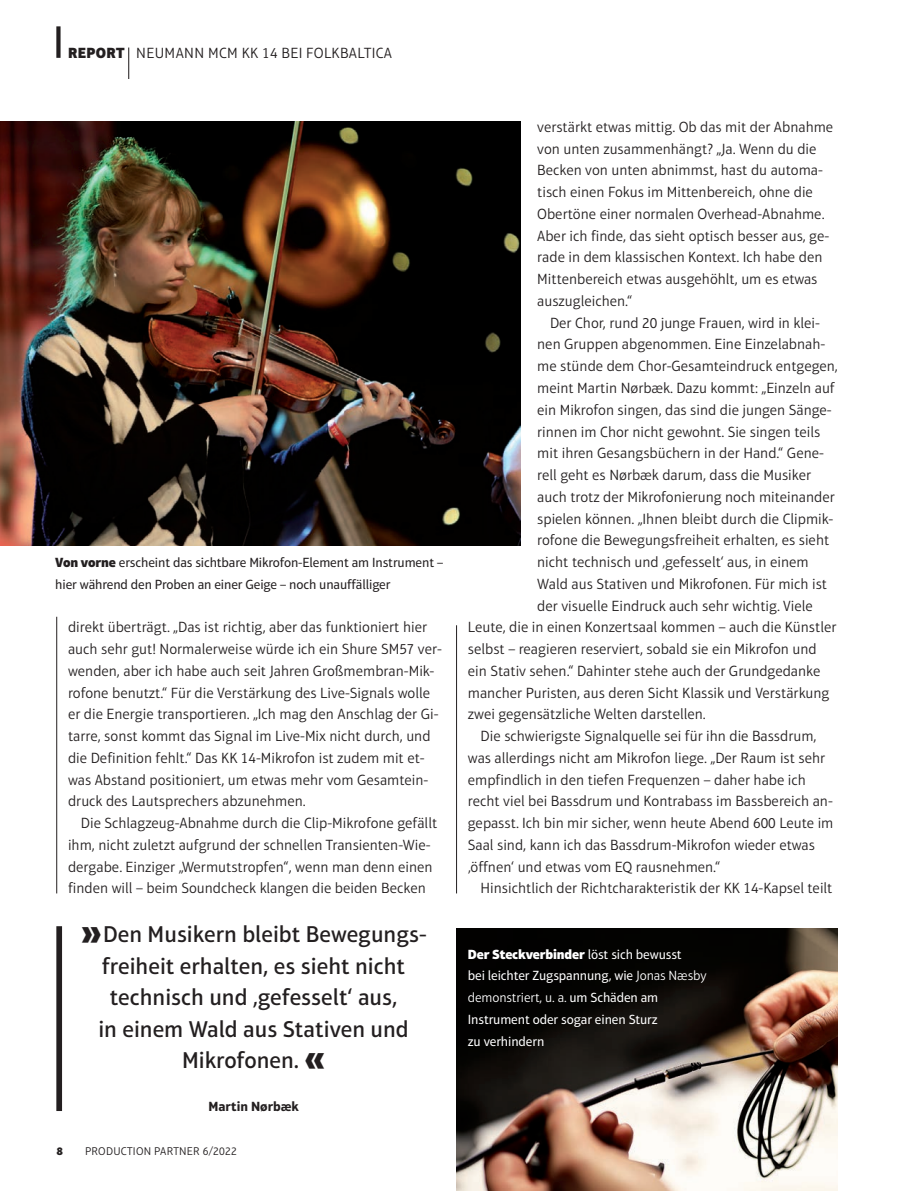
<style>
.page{position:relative;width:906px;height:1191px;background:#fff}
.page>*{position:absolute;margin:0;border:0;box-sizing:border-box;transform-origin:0 0}
.t1{font:500 23.25px/31.5px "Aptifer Sans LT Pro";color:#231f20;text-align:center}
.t2{font:300 15px/21.8px "Aptifer Sans LT Pro";color:#231f20}
.t3{font:300 15px "Aptifer Sans LT Pro";letter-spacing:.025em;color:#231f20}
.t4{font:13.5px/21.8px "Aptifer Sans LT Pro";letter-spacing:-.01em;color:#fff}
.t5{font:13.5px/21.8px "Aptifer Sans LT Pro";letter-spacing:-.01em;color:#231f20}
.t6{font:700 13.5px "Aptifer Sans LT Pro";color:#231f20}
.t7{font:300 11.4px "Aptifer Sans LT Pro";letter-spacing:.025em;color:#231f20}
.t8{font:900 11.4px "Aptifer Slab LT Pro";color:#231f20}
.s1{font-weight:900}
.s2{font-weight:900;font-size:36px}
.s3{font-weight:300}
</style>
<div class="page">
<hr style="left:456px;top:625px;width:1px;height:268px;background:#231f20">
<hr style="left:56px;top:617px;width:1px;height:276px;background:#231f20">
<div style="left:56px;top:926px;width:6px;height:185px;background:#231f20"></div>
<img style="left:0;top:122px;width:520px;height:423px">
<img style="left:456px;top:928px;width:382px;height:263px">
<hr style="left:128px;top:48px;width:1px;height:31px;background:#231f20">
<div style="left:56px;top:26px;width:5px;height:32px;background:#231f20"></div>
<p class="t3" style="left:68px;top:44px;width:325px"><span class="s1">REPORT</span> NEUMANN MCM KK 14 BEI FOLKBALTICA</p>
<p class="t5" style="left:55px;top:551px;width:390px"><span class="s1">Von vorne</span> erscheint das sichtbare Mikrofon-Element am Instrument – hier während den Proben an einer Geige – noch unauffälliger</p>
<p class="t2" style="left:68px;top:616px;width:375px">direkt überträgt. „Das ist richtig, aber das funktioniert hier auch sehr gut! Normalerweise würde ich ein Shure SM57 ver&shy;wenden, aber ich habe auch seit Jahren Großmembran-Mik&shy;rofone benutzt.“ Für die Verstärkung des Live-Signals wolle er die Energie transportieren. „Ich mag den Anschlag der Gi&shy;tarre, sonst kommt das Signal im Live-Mix nicht durch, und die Definition fehlt.“ Das KK 14-Mikrofon ist zudem mit et&shy;was Abstand positioniert, um etwas mehr vom Gesamtein&shy;druck des Lautsprechers abzunehmen.</p>
<p class="t2" style="left:68px;top:812px;width:371px;text-indent:13px">Die Schlagzeug-Abnahme durch die Clip-Mikrofone gefällt ihm, nicht zuletzt aufgrund der schnellen Transienten-Wie&shy;dergabe. Einziger „Wermutstropfen“, wenn man denn einen finden will – beim Soundcheck klangen die beiden Becken</p>
<h1 class="t1" style="left:81px;top:918px;width:348px"><span class="s2">››</span> Den Musikern bleibt Bewegungs&shy;freiheit erhalten, es sieht nicht technisch und ‚gefesselt‘ aus,<br>in einem Wald aus Stativen und<br>Mikrofonen. <span class="s2">‹‹</span></h1>
<p class="t6" style="left:208px;top:1098px;width:92px">Martin Nørbæk</p>
<p class="t8" style="left:56px;top:1143px;width:8px">8</p>
<p class="t7" style="left:85px;top:1144px;width:153px">PRODUCTION PARTNER 6/2022</p>
<p class="t2" style="left:537px;top:116px;width:297px">verstärkt etwas mittig. Ob das mit der Abnahme von unten zusammenhängt? „Ja. Wenn du die Becken von unten abnimmst, hast du automa&shy;tisch einen Fokus im Mittenbereich, ohne die Obertöne einer normalen Overhead-Abnahme.<br>Aber ich finde, das sieht optisch besser aus, ge&shy;rade in dem klassischen Kontext. Ich habe den Mittenbereich etwas ausgehöhlt, um es etwas auszugleichen.“</p>
<p class="t2" style="left:550px;top:312px;width:271px">Der Chor, rund 20 junge Frauen, wird in klei-</p>
<p class="t2" style="left:537px;top:333px;width:290px">nen Gruppen abgenommen. Eine Einzelabnah-</p>
<p class="t2" style="left:537px;top:355px;width:302px">me stünde dem Chor-Gesamteindruck entgegen,</p>
<p class="t2" style="left:537px;top:377px;width:299px">meint Martin Nørbæk. Dazu kommt: „Einzeln auf</p>
<p class="t2" style="left:537px;top:399px;width:296px">ein Mikrofon singen, das sind die jungen Sänge-</p>
<p class="t2" style="left:537px;top:420px;width:284px">rinnen im Chor nicht gewohnt. Sie singen teils</p>
<p class="t2" style="left:537px;top:442px;width:288px">mit ihren Gesangsbüchern in der Hand.“ Gene-</p>
<p class="t2" style="left:537px;top:464px;width:275px">rell geht es Nørbæk darum, dass die Musiker</p>
<p class="t2" style="left:537px;top:486px;width:299px">auch trotz der Mikrofonierung noch miteinander</p>
<p class="t2" style="left:537px;top:507px;width:297px">spielen können. „Ihnen bleibt durch die Clipmik-</p>
<p class="t2" style="left:537px;top:529px;width:293px">rofone die Bewegungsfreiheit erhalten, es sieht</p>
<p class="t2" style="left:537px;top:551px;width:273px">nicht technisch und ‚gefesselt‘ aus, in einem</p>
<p class="t2" style="left:537px;top:573px;width:291px">Wald aus Stativen und Mikrofonen. Für mich ist</p>
<p class="t2" style="left:537px;top:594px;width:277px">der visuelle Eindruck auch sehr wichtig. Viele</p>
<p class="t2" style="left:468px;top:616px;width:370px">Leute, die in einen Konzertsaal kommen – auch die Künstler</p>
<p class="t2" style="left:468px;top:638px;width:350px">selbst – reagieren reserviert, sobald sie ein Mikrofon und</p>
<p class="t2" style="left:468px;top:660px;width:354px">ein Stativ sehen.“ Dahinter stehe auch der Grundgedanke</p>
<p class="t2" style="left:468px;top:681px;width:363px">mancher Puristen, aus deren Sicht Klassik und Verstärkung</p>
<p class="t2" style="left:468px;top:703px;width:239px">zwei gegensätzliche Welten darstellen.</p>
<p class="t2" style="left:480px;top:725px;width:337px">Die schwierigste Signalquelle sei für ihn die Bassdrum,</p>
<p class="t2" style="left:468px;top:747px;width:359px">was allerdings nicht am Mikrofon liege. „Der Raum ist sehr</p>
<p class="t2" style="left:468px;top:768px;width:339px">empfindlich in den tiefen Frequenzen – daher habe ich</p>
<p class="t2" style="left:468px;top:790px;width:366px">recht viel bei Bassdrum und Kontrabass im Bassbereich an-</p>
<p class="t2" style="left:468px;top:812px;width:367px">gepasst. Ich bin mir sicher, wenn heute Abend 600 Leute im</p>
<p class="t2" style="left:468px;top:834px;width:348px">Saal sind, kann ich das Bassdrum-Mikrofon wieder etwas</p>
<p class="t2" style="left:468px;top:855px;width:254px">‚öffnen‘ und etwas vom EQ rausnehmen.“</p>
<p class="t2" style="left:480px;top:877px;width:353px">Hinsichtlich der Richtcharakteristik der KK 14-Kapsel teilt</p>
<p class="t4" style="left:468px;top:943px;width:240px"><span class="s1">Der Steckverbinder</span> löst sich bewusst<br>bei leichter Zugspannung, wie <span class="s3">Jonas Næsby demonstriert, u. a.</span> um Schäden am<br>Instrument oder sogar einen Sturz<br>zu verhindern</p>
</div>
